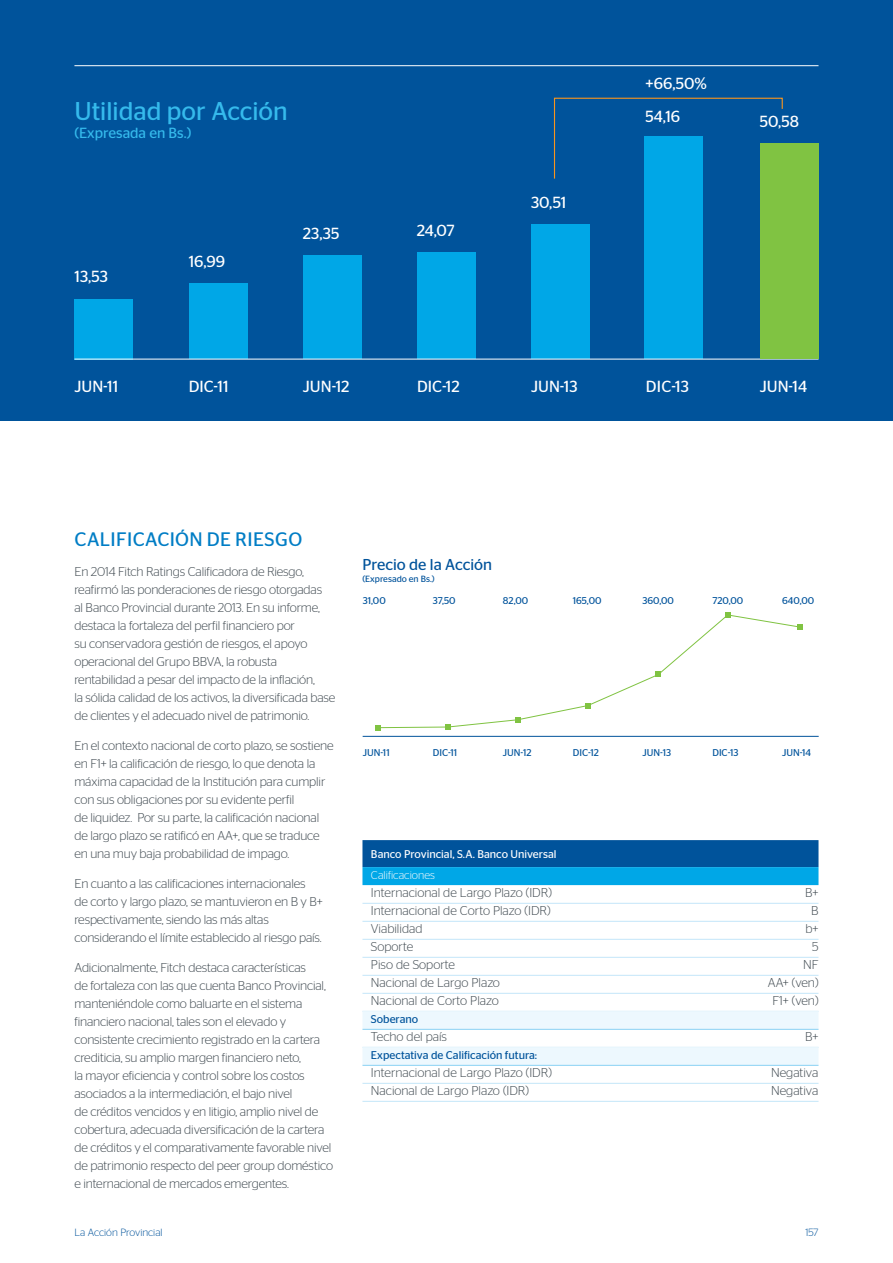
<style>
.page{position:relative;width:893px;height:1263px;background:#fff}
.page>*{position:absolute;margin:0;border:0;box-sizing:border-box;transform-origin:0 0}
.t1{font:25.65px "Stag Sans";color:#35baec}
.t2{font:19.5px "Stag Sans";color:#007dc5}
.t3{font:16.05px "Stag Sans";color:#fff}
.t4{font:15.75px "Stag Sans";color:#00539b}
.t5{font:14.7px "Stag Sans";color:#35baec}
.t6{font:300 12.75px/18px "Stag Sans";letter-spacing:-.01em;color:#3e484f}
.t7{font:11.25px "Stag Sans";color:#00539b}
.t8{font:11.25px "Stag Sans";color:#fff}
.t9{font:300 11.25px "Stag Sans";color:#fff}
.t10{font:300 10.5px "Stag Sans";color:#00539b}
.t11{font:9.9px "Stag Sans";color:#00539b}
.t12{font:9px "Stag Sans";color:#00539b}
</style>
<div class="page">
<div style="left:0;top:0;width:893px;height:420px;background:#00539b"></div>
<hr style="left:74px;top:65px;width:744px;height:1px;background:#fff">
<div style="left:417px;top:252px;width:59px;height:107px;background:#00a7e7"></div>
<div style="left:531px;top:224px;width:59px;height:135px;background:#00a7e7"></div>
<div style="left:644px;top:136px;width:59px;height:223px;background:#00a7e7"></div>
<div style="left:74px;top:299px;width:59px;height:60px;background:#00a7e7"></div>
<div style="left:189px;top:284px;width:58px;height:75px;background:#00a7e7"></div>
<div style="left:303px;top:256px;width:59px;height:103px;background:#00a7e7"></div>
<hr style="left:74px;top:359px;width:744px;height:1px;background:#fff">
<svg style="left:380px;top:614px;width:418px;height:114px"></svg>
<hr style="left:363px;top:736px;width:456px;height:1px;background:#00539b">
<svg style="left:375px;top:725px;width:5px;height:5px"></svg>
<svg style="left:445px;top:724px;width:5px;height:6px"></svg>
<svg style="left:515px;top:717px;width:5px;height:5px"></svg>
<svg style="left:585px;top:703px;width:6px;height:5px"></svg>
<svg style="left:655px;top:672px;width:6px;height:5px"></svg>
<svg style="left:725px;top:612px;width:5px;height:6px"></svg>
<div style="left:362px;top:840px;width:456px;height:27px;background:#00539b"></div>
<div style="left:362px;top:867px;width:456px;height:18px;background:#00a7e7"></div>
<hr style="left:362px;top:903px;width:456px;height:1px;background:#c4e6f9">
<hr style="left:362px;top:921px;width:456px;height:1px;background:#c4e6f9">
<hr style="left:362px;top:939px;width:456px;height:1px;background:#c4e6f9">
<hr style="left:362px;top:957px;width:456px;height:1px;background:#c4e6f9">
<hr style="left:362px;top:975px;width:456px;height:1px;background:#c4e6f9">
<hr style="left:362px;top:993px;width:456px;height:1px;background:#c4e6f9">
<div style="left:362px;top:1011px;width:456px;height:18px;background:#edf8fe"></div>
<hr style="left:362px;top:1029px;width:456px;height:1px;background:#89d1f4">
<div style="left:362px;top:1047px;width:456px;height:18px;background:#edf8fe"></div>
<hr style="left:362px;top:1065px;width:456px;height:1px;background:#89d1f4">
<hr style="left:362px;top:1083px;width:456px;height:1px;background:#c4e6f9">
<hr style="left:362px;top:1101px;width:456px;height:1px;background:#c4e6f9">
<svg style="left:798px;top:624px;width:5px;height:6px"></svg>
<div style="left:760px;top:143px;width:58px;height:216px;background:#80c342"></div>
<svg style="left:553px;top:97px;width:230px;height:82px"></svg>
<h1 class="t1" style="left:74px;top:97px;width:215px">Utilidad por Acción</h1>
<p class="t5" style="left:74px;top:125px;width:118px">(Expresada en Bs.)</p>
<p class="t3" style="left:74px;top:268px;width:35px">13,53</p>
<p class="t3" style="left:189px;top:252px;width:38px">16,99</p>
<p class="t3" style="left:303px;top:224px;width:38px">23,35</p>
<p class="t3" style="left:417px;top:221px;width:39px">24,07</p>
<p class="t3" style="left:531px;top:193px;width:37px">30,51</p>
<p class="t3" style="left:646px;top:75px;width:63px">+66,50%</p>
<p class="t3" style="left:646px;top:107px;width:36px">54,16</p>
<p class="t3" style="left:74px;top:377px;width:45px">JUN-11</p>
<p class="t3" style="left:531px;top:377px;width:48px">JUN-13</p>
<p class="t3" style="left:646px;top:377px;width:45px">Dic-13</p>
<p class="t3" style="left:189px;top:377px;width:41px">DIC-11</p>
<p class="t3" style="left:303px;top:377px;width:48px">JUN-12</p>
<p class="t3" style="left:417px;top:377px;width:44px">DIC-12</p>
<p class="t3" style="left:760px;top:112px;width:41px">50,58</p>
<p class="t3" style="left:760px;top:377px;width:49px">JUN-14</p>
<h2 class="t2" style="left:75px;top:528px;width:23px">Calificaci</h2>
<h2 class="t2" style="left:175px;top:528px;width:84px">ón de Riesgo</h2>
<p class="t6" style="left:74px;top:562px;width:262px">En 2014 Fitch Ratings Calificadora de Riesgo, reafirmó las ponderaciones de riesgo otorgadas<br>al Banco Provincial durante 2013. En su informe, destaca la fortaleza del perfil financiero por<br>su conservadora gestión de riesgos, el apoyo operacional del Grupo BBVA, la robusta rentabilidad a pesar del impacto de la inflación,<br>la sólida calidad de los activos, la diversificada base de clientes y el adecuado nivel de patrimonio.</p>
<p class="t6" style="left:74px;top:736px;width:261px">En el contexto nacional de corto plazo, se sostiene en F1+ la calificación de riesgo, lo que denota la máxima capacidad de la Institución para cumplir con sus obligaciones por su evidente perfil<br>de liquidez. Por su parte, la calificación nacional de largo plazo se ratificó en AA+, que se traduce en una muy baja probabilidad de impago.</p>
<p class="t6" style="left:74px;top:874px;width:250px">En cuanto a las calificaciones internacionales<br>de corto y largo plazo, se mantuvieron en B y B+ respectivamente, siendo las más altas considerando el límite establecido al riesgo país.</p>
<p class="t6" style="left:74px;top:958px;width:260px">Adicionalmente, Fitch destaca características<br>de fortaleza con las que cuenta Banco Provincial, manteniéndole como baluarte en el sistema financiero nacional, tales son el elevado y consistente crecimiento registrado en la cartera crediticia, su amplio margen financiero neto,<br>la mayor eficiencia y control sobre los costos asociados a la intermediación, el bajo nivel<br>de créditos vencidos y en litigio, amplio nivel de cobertura, adecuada diversificación de la cartera de créditos y el comparativamente favorable nivel de patrimonio respecto del peer group doméstico e internacional de mercados emergentes.</p>
<p class="t4" style="left:362px;top:556px;width:131px">Precio de la Acción</p>
<p class="t12" style="left:362px;top:574px;width:74px">(Expresado en Bs.)</p>
<p class="t11" style="left:363px;top:595px;width:24px">31,00</p>
<p class="t11" style="left:433px;top:595px;width:24px">37,50</p>
<p class="t11" style="left:503px;top:595px;width:27px">82,00</p>
<p class="t11" style="left:573px;top:595px;width:30px">165,00</p>
<p class="t11" style="left:643px;top:595px;width:33px">360,00</p>
<p class="t11" style="left:712px;top:595px;width:32px">720,00</p>
<p class="t11" style="left:782px;top:595px;width:33px">640,00</p>
<p class="t11" style="left:433px;top:747px;width:26px">DIC-11</p>
<p class="t11" style="left:503px;top:747px;width:30px">JUN-12</p>
<p class="t11" style="left:643px;top:747px;width:30px">JUN-13</p>
<p class="t11" style="left:573px;top:747px;width:28px">DIC-12</p>
<p class="t11" style="left:712px;top:747px;width:28px">DIC-13</p>
<p class="t11" style="left:363px;top:747px;width:28px">JUN-11</p>
<p class="t11" style="left:782px;top:747px;width:31px">JUN-14</p>
<p class="t8" style="left:371px;top:848px;width:187px">Banco Provincial, S.A. Banco Universal</p>
<p class="t9" style="left:371px;top:869px;width:65px">Calificaciones</p>
<p class="t6" style="left:371px;top:883px;width:182px">Internacional de Largo Plazo (IDR)</p>
<p class="t6" style="left:805px;top:883px;width:15px">B+</p>
<p class="t6" style="left:371px;top:901px;width:181px">Internacional de Corto Plazo (IDR)</p>
<p class="t6" style="left:811px;top:901px;width:9px">B</p>
<p class="t6" style="left:371px;top:919px;width:53px">Viabilidad</p>
<p class="t6" style="left:805px;top:919px;width:15px">b+</p>
<p class="t6" style="left:371px;top:937px;width:44px">Soporte</p>
<p class="t6" style="left:812px;top:937px;width:8px">5</p>
<p class="t6" style="left:371px;top:955px;width:86px">Piso de Soporte</p>
<p class="t6" style="left:803px;top:955px;width:17px">NF</p>
<p class="t6" style="left:371px;top:973px;width:130px">Nacional de Largo Plazo</p>
<p class="t6" style="left:768px;top:973px;width:52px">AA+ (ven)</p>
<p class="t6" style="left:371px;top:991px;width:129px">Nacional de Corto Plazo</p>
<p class="t6" style="left:772px;top:991px;width:48px">F1+ (ven)</p>
<p class="t7" style="left:371px;top:1013px;width:49px">Soberano</p>
<p class="t6" style="left:371px;top:1027px;width:78px">Techo del país</p>
<p class="t6" style="left:805px;top:1027px;width:15px">B+</p>
<p class="t7" style="left:371px;top:1049px;width:168px">Expectativa de Calificación futura:</p>
<p class="t6" style="left:371px;top:1063px;width:182px">Internacional de Largo Plazo (IDR)</p>
<p class="t6" style="left:771px;top:1063px;width:49px">Negativa</p>
<p class="t6" style="left:371px;top:1081px;width:160px">Nacional de Largo Plazo (IDR)</p>
<p class="t6" style="left:771px;top:1081px;width:49px">Negativa</p>
<p class="t10" style="left:74px;top:1227px;width:90px">La Acción Provincial</p>
<p class="t10" style="left:805px;top:1227px;width:15px">157</p>
</div>
